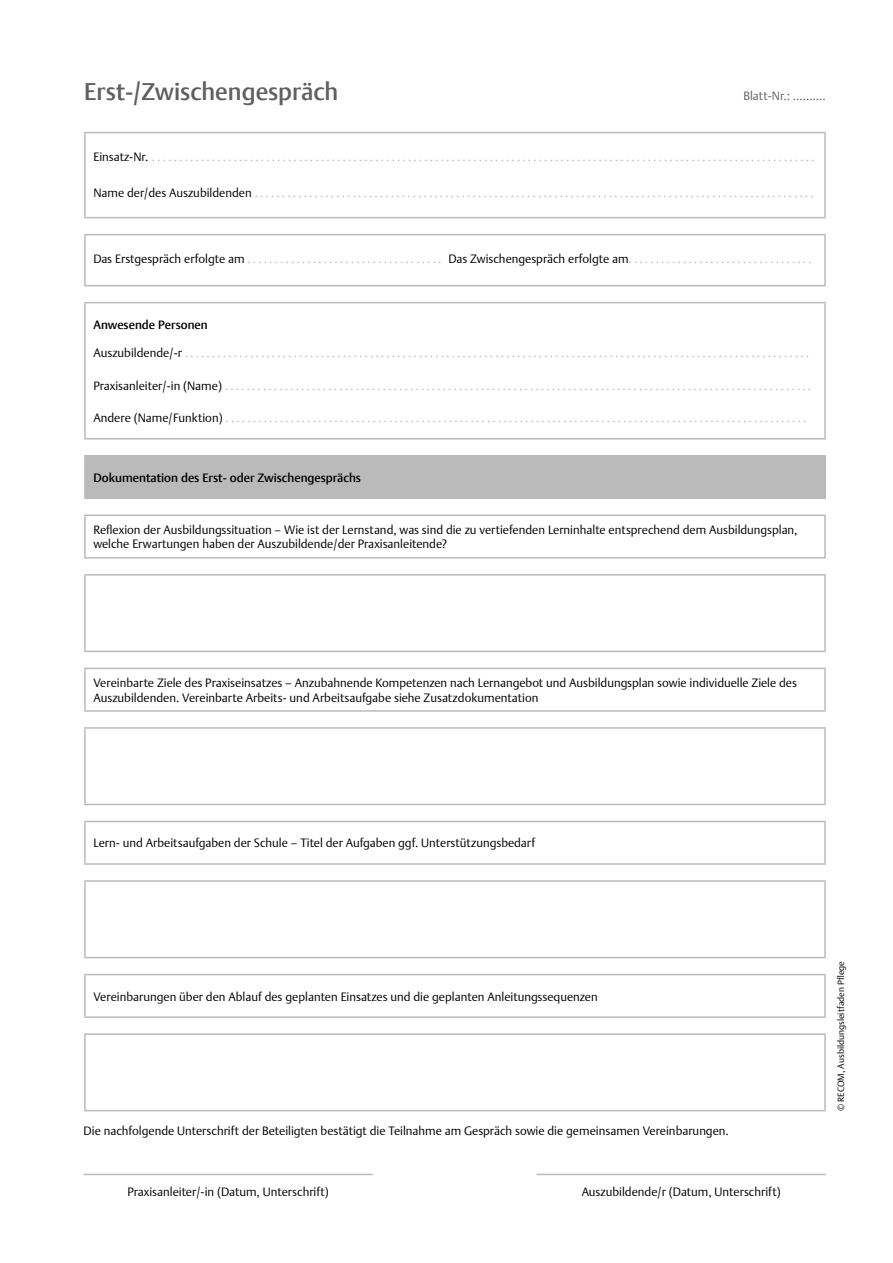
<style>
.page{position:relative;width:893px;height:1263px;background:#fff}
.page>*{position:absolute;margin:0;border:0;box-sizing:border-box;transform-origin:0 0}
.t1{font:500 24px "Thieme Argo 2011";color:#606060}
.t2{font:300 12px "Thieme Argo 2011";color:#bababa}
.t3{font:300 12px/14.4px "Thieme Argo 2011";color:#000}
.t4{font:500 12px "Thieme Argo 2011";color:#000}
.t5{font:300 12px "Thieme Argo 2011";color:#606060}
.t6{font:300 9px "Thieme Argo 2011";color:#000}
.s1{color:#000}
</style>
<div class="page">
<div style="left:85px;top:456px;width:740px;height:42px;background:#bababa"></div>
<hr style="left:824px;top:133px;width:2px;height:84px;background:#bababa">
<hr style="left:824px;top:235px;width:2px;height:50px;background:#bababa">
<hr style="left:824px;top:303px;width:2px;height:135px;background:#bababa">
<hr style="left:824px;top:456px;width:2px;height:41px;background:#bababa">
<hr style="left:824px;top:516px;width:2px;height:41px;background:#bababa">
<hr style="left:824px;top:576px;width:2px;height:75px;background:#bababa">
<hr style="left:824px;top:669px;width:2px;height:41px;background:#bababa">
<hr style="left:824px;top:729px;width:2px;height:75px;background:#bababa">
<hr style="left:824px;top:822px;width:2px;height:41px;background:#bababa">
<hr style="left:824px;top:882px;width:2px;height:75px;background:#bababa">
<hr style="left:824px;top:975px;width:2px;height:41px;background:#bababa">
<hr style="left:824px;top:1035px;width:2px;height:75px;background:#bababa">
<hr style="left:84px;top:132px;width:742px;height:1px;background:#bababa">
<hr style="left:84px;top:133px;width:2px;height:84px;background:#bababa">
<hr style="left:84px;top:217px;width:742px;height:1px;background:#bababa">
<hr style="left:84px;top:234px;width:742px;height:1px;background:#bababa">
<hr style="left:84px;top:235px;width:2px;height:50px;background:#bababa">
<hr style="left:84px;top:285px;width:742px;height:1px;background:#bababa">
<hr style="left:84px;top:302px;width:742px;height:1px;background:#bababa">
<hr style="left:84px;top:303px;width:2px;height:135px;background:#bababa">
<hr style="left:84px;top:438px;width:742px;height:1px;background:#bababa">
<hr style="left:84px;top:455px;width:742px;height:1px;background:#bababa">
<hr style="left:84px;top:456px;width:2px;height:41px;background:#bababa">
<hr style="left:84px;top:497px;width:742px;height:2px;background:#bababa">
<hr style="left:84px;top:514px;width:742px;height:2px;background:#bababa">
<hr style="left:84px;top:516px;width:2px;height:41px;background:#bababa">
<hr style="left:84px;top:557px;width:742px;height:2px;background:#bababa">
<hr style="left:84px;top:668px;width:742px;height:1px;background:#bababa">
<hr style="left:84px;top:669px;width:2px;height:41px;background:#bababa">
<hr style="left:84px;top:710px;width:742px;height:2px;background:#bababa">
<hr style="left:84px;top:974px;width:742px;height:1px;background:#bababa">
<hr style="left:84px;top:975px;width:2px;height:41px;background:#bababa">
<hr style="left:84px;top:1016px;width:742px;height:2px;background:#bababa">
<hr style="left:84px;top:821px;width:742px;height:1px;background:#bababa">
<hr style="left:84px;top:822px;width:2px;height:41px;background:#bababa">
<hr style="left:84px;top:863px;width:742px;height:2px;background:#bababa">
<hr style="left:84px;top:727px;width:742px;height:2px;background:#bababa">
<hr style="left:84px;top:729px;width:2px;height:75px;background:#bababa">
<hr style="left:84px;top:804px;width:742px;height:1px;background:#bababa">
<hr style="left:84px;top:880px;width:742px;height:2px;background:#bababa">
<hr style="left:84px;top:882px;width:2px;height:75px;background:#bababa">
<hr style="left:84px;top:957px;width:742px;height:1px;background:#bababa">
<hr style="left:84px;top:1033px;width:742px;height:2px;background:#bababa">
<hr style="left:84px;top:1035px;width:2px;height:75px;background:#bababa">
<hr style="left:84px;top:1110px;width:742px;height:1px;background:#bababa">
<hr style="left:84px;top:574px;width:742px;height:2px;background:#bababa">
<hr style="left:84px;top:576px;width:2px;height:75px;background:#bababa">
<hr style="left:84px;top:651px;width:742px;height:1px;background:#bababa">
<hr style="left:84px;top:1174px;width:289px;height:1px;background:#bababa">
<hr style="left:537px;top:1174px;width:289px;height:1px;background:#bababa">
<h1 class="t1" style="left:84px;top:75px;width:256px">Erst-/Zwischengespräch</h1>
<p class="t5" style="left:743px;top:87px;width:84px">Blatt-Nr.: ..........</p>
<p class="t2" style="left:93px;top:149px;width:723px"><span class="s1">Einsatz-Nr.</span> ..........................................................................................................................</p>
<p class="t2" style="left:93px;top:185px;width:722px"><span class="s1">Name der/des Auszubildenden</span>.......................................................................................................</p>
<p class="t2" style="left:93px;top:251px;width:720px"><span class="s1">Das Erstgespräch erfolgte am</span> .................................... <span class="s1">Das Zwischengespräch erfolgte am</span>..................................</p>
<p class="t4" style="left:93px;top:316px;width:116px">Anwesende Personen</p>
<p class="t2" style="left:93px;top:345px;width:717px"><span class="s1">Auszubildende/-r</span> ...................................................................................................................</p>
<p class="t2" style="left:93px;top:378px;width:719px"><span class="s1">Praxisanleiter/-in (Name)</span> ............................................................................................................</p>
<p class="t2" style="left:93px;top:410px;width:714px"><span class="s1">Andere (Name/Funktion)</span> ...........................................................................................................</p>
<p class="t4" style="left:93px;top:469px;width:269px">Dokumentation des Erst- oder Zwischengesprächs</p>
<p class="t3" style="left:93px;top:522px;width:706px">Reflexion der Ausbildungssituation – Wie ist der Lernstand, was sind die zu vertiefenden Lerninhalte entsprechend dem Ausbildungsplan, welche Erwartungen haben der Auszubildende/der Praxisanleitende?</p>
<p class="t3" style="left:93px;top:675px;width:705px">Vereinbarte Ziele des Praxiseinsatzes – Anzubahnende Kompetenzen nach Lernangebot und Ausbildungsplan sowie individuelle Ziele des<br>Auszubildenden. Vereinbarte Arbeits- und Arbeitsaufgabe siehe Zusatzdokumentation</p>
<p class="t3" style="left:93px;top:836px;width:443px">Lern- und Arbeitsaufgaben der Schule – Titel der Aufgaben ggf. Unterstützungsbedarf</p>
<p class="t3" style="left:93px;top:989px;width:506px">Vereinbarungen über den Ablauf des geplanten Einsatzes und die geplanten Anleitungssequenzen</p>
<p class="t3" style="left:84px;top:1123px;width:647px">Die nachfolgende Unterschrift der Beteiligten bestätigt die Teilnahme am Gespräch sowie die gemeinsamen Vereinbarungen.</p>
<p class="t3" style="left:127px;top:1184px;width:203px">Praxisanleiter/-in (Datum, Unterschrift)</p>
<p class="t3" style="left:582px;top:1184px;width:201px">Auszubildende/r (Datum, Unterschrift)</p>
<p class="t6" style="left:835px;top:1111px;width:152px;rotate:-90deg">© RECOM, Ausbildungsleitfaden Pflege</p>
</div>
